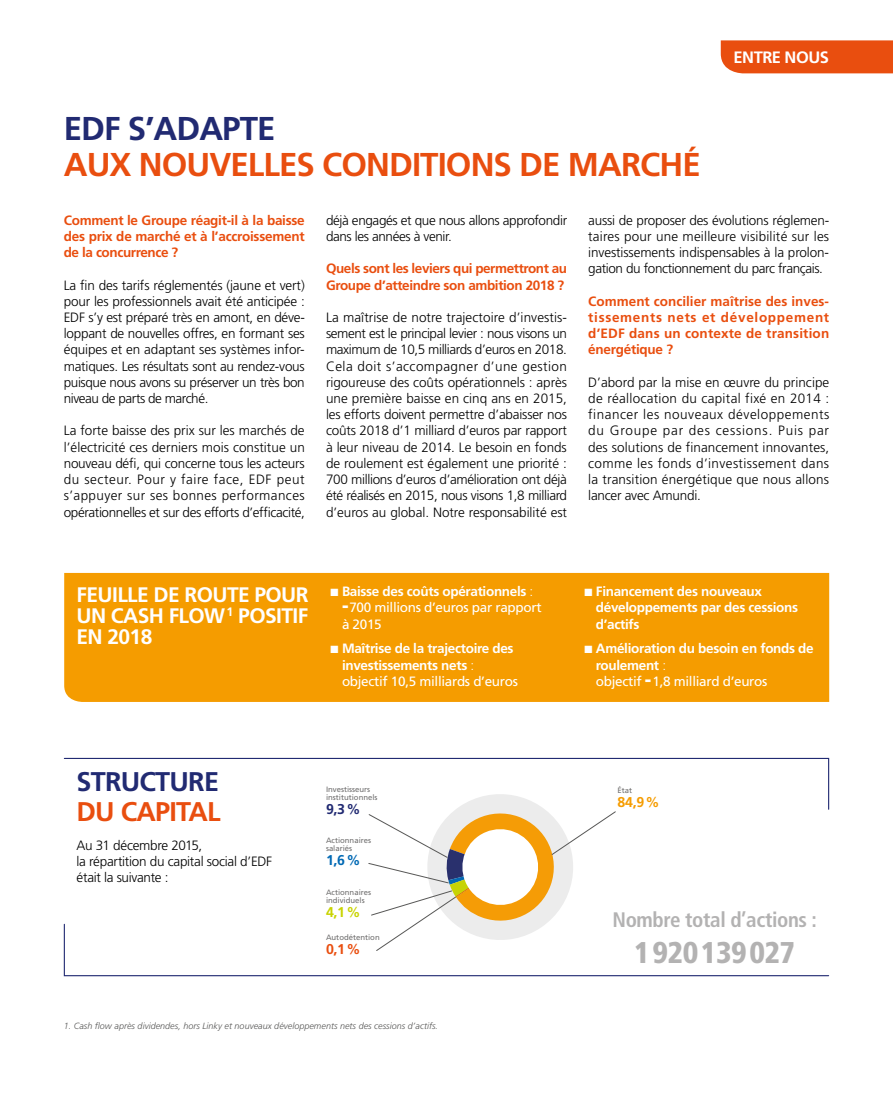
<style>
.page{position:relative;width:893px;height:1106px;background:#fff}
.page>*{position:absolute;margin:0;border:0;box-sizing:border-box;transform-origin:0 0}
.t1{font:700 33px "Frutiger";letter-spacing:-.03em;color:#e94e0f}
.t2{font:700 33px "Frutiger";letter-spacing:-.03em;color:#212a72}
.t3{font:900 condensed 30px "Frutiger";letter-spacing:-.02em;color:#b3b2b2}
.t4{font:700 27px "Frutiger";letter-spacing:-.03em;color:#212a72}
.t5{font:700 27px "Frutiger";letter-spacing:-.03em;color:#e94e0f}
.t6{font:700 21px/21px "Frutiger";letter-spacing:-.03em;color:#fff;text-align:justify}
.t7{font:700 condensed 21px "Frutiger";letter-spacing:-.02em;color:#b3b2b2}
.t8{font:700 16.5px "Frutiger";letter-spacing:-.03em;color:#fff}
.t9{font:700 14.25px "Frutiger";color:#f59c00}
.t10{font:700 14.25px "Frutiger";color:#212a72}
.t11{font:700 14.25px "Frutiger";color:#c8d300}
.t12{font:700 14.25px "Frutiger";color:#e94e0f}
.t13{font:700 14.25px "Frutiger";color:#0069b4}
.t14{font:300 13.5px/16.2px "Frutiger";letter-spacing:-.03em;color:#000;text-align:justify}
.t15{font:700 13.5px/16.2px "Frutiger";letter-spacing:-.03em;color:#e94e0f;text-align:justify}
.t16{font:700 13.5px/16.2px "Frutiger";letter-spacing:-.025em;color:#fff}
.t17{font:13.5px/16.2px "Frutiger";letter-spacing:-.025em;color:#fff}
.t18{font:italic 300 9px "Frutiger";color:#575756}
.t19{font:7.8px/7.8px "Frutiger";color:#706f6f}
.s1{font-weight:700}
.s2{font-weight:300}
.s3{font-weight:900;font-size:19.5px}
.s4{font-weight:400}
</style>
<div class="page">
<div style="left:64px;top:573px;width:765px;height:129px;background:#f59c00"></div>
<div style="left:721px;top:40px;width:172px;height:33px;background:#e94e0f"></div>
<svg style="left:63px;top:757px;width:767px;height:53px"></svg>
<svg style="left:63px;top:923px;width:767px;height:53px"></svg>
<svg style="left:368px;top:784px;width:248px;height:167px"></svg>
<p class="t8" style="left:733px;top:48px;width:97px">ENTRE NOUS</p>
<h1 class="t2" style="left:64px;top:109px;width:213px">EDF S’ADAPTE</h1>
<h1 class="t1" style="left:64px;top:145px;width:638px">AUX NOUVELLES CONDITIONS DE MARCHÉ</h1>
<p class="t15" style="left:64px;top:212px;width:242px">Comment le Groupe réagit-il à la baisse des prix de marché et à l’accroissement de la concurrence ?</p>
<p class="t14" style="left:64px;top:277px;width:243px">La fin des tarifs réglementés (jaune et vert) pour les professionnels avait été anticipée :<br>EDF s’y est préparé très en amont, en déve&shy;loppant de nouvelles offres, en formant ses équipes et en adaptant ses systèmes infor&shy;matiques. Les résultats sont au rendez-vous puisque nous avons su préserver un très bon niveau de parts de marché.</p>
<p class="t14" style="left:64px;top:423px;width:243px">La forte baisse des prix sur les marchés de l’électricité ces derniers mois constitue un nouveau défi, qui concerne tous les acteurs du secteur. Pour y faire face, EDF peut s’appuyer sur ses bonnes performances opérationnelles et sur des efforts d’efficacité,</p>
<p class="t14" style="left:326px;top:212px;width:243px">déjà engagés et que nous allons approfondir dans les années à venir.</p>
<p class="t15" style="left:326px;top:260px;width:243px">Quels sont les leviers qui permettront au<br>Groupe d’atteindre son ambition 2018 ?</p>
<p class="t14" style="left:326px;top:309px;width:243px">La maîtrise de notre trajectoire d’investis&shy;sement est le principal levier : nous visons un maximum de 10,5 milliards d’euros en 2018.<br>Cela doit s’accompagner d’une gestion rigoureuse des coûts opérationnels : après une première baisse en cinq ans en 2015, les efforts doivent permettre d’abaisser nos coûts 2018 d’1 milliard d’euros par rapport à leur niveau de 2014. Le besoin en fonds de roulement est également une priorité :<br>700 millions d’euros d’amélioration ont déjà été réalisés en 2015, nous visons 1,8 milliard d’euros au global. Notre responsabilité est</p>
<p class="t14" style="left:588px;top:212px;width:243px">aussi de proposer des évolutions réglemen&shy;taires pour une meilleure visibilité sur les investissements indispensables à la prolon&shy;gation du fonctionnement du parc français.</p>
<p class="t15" style="left:588px;top:293px;width:242px">Comment concilier maîtrise des inves&shy;tissements nets et développement d’EDF dans un contexte de transition énergétique ?</p>
<p class="t14" style="left:588px;top:374px;width:243px">D’abord par la mise en œuvre du principe de réallocation du capital fixé en 2014 : financer les nouveaux développements du Groupe par des cessions. Puis par des solutions de financement innovantes, comme les fonds d’investissement dans la transition énergétique que nous allons lancer avec Amundi.</p>
<h3 class="t6" style="left:77px;top:584px;width:234px">FEUILLE DE ROUTE POUR UN CASH FLOW<sup>1</sup> POSITIF EN 2018</h3>
<p class="t17" style="left:342px;top:583px;width:201px;text-indent:-12px">■ <span class="s1">Baisse des coûts opérationnels</span> <span class="s2">: </span><span class="s3">-</span>700 millions d’euros par rapport à 2015</p>
<p class="t16" style="left:342px;top:640px;width:177px;text-indent:-12px">■ Maîtrise de la trajectoire des investissements nets <span class="s2">: </span><span class="s4">objectif 10,5 milliards d’euros</span></p>
<h3 class="t4" style="left:77px;top:766px;width:144px">STRUCTURE</h3>
<h3 class="t5" style="left:77px;top:796px;width:146px">DU CAPITAL</h3>
<p class="t14" style="left:77px;top:837px;width:197px;text-align:left">Au 31 décembre 2015,<br>la répartition du capital social d’EDF était la suivante :</p>
<p class="t19" style="left:326px;top:785px;width:53px">Investisseurs institutionnels</p>
<p class="t10" style="left:326px;top:800px;width:36px">9,3%</p>
<p class="t19" style="left:326px;top:836px;width:47px">Actionnaires salariés</p>
<p class="t13" style="left:326px;top:851px;width:36px">1,6%</p>
<p class="t19" style="left:326px;top:888px;width:47px">Actionnaires individuels</p>
<p class="t11" style="left:326px;top:903px;width:36px">4,1%</p>
<p class="t19" style="left:326px;top:933px;width:55px">Autodétention</p>
<p class="t12" style="left:326px;top:941px;width:36px">0,1%</p>
<p class="t18" style="left:64px;top:1021px;width:376px">1. Cash flow après dividendes, hors Linky et nouveaux développements nets des cessions d’actifs.</p>
<p class="t16" style="left:596px;top:583px;width:204px;text-indent:-12px">■ Financement des nouveaux développements par des cessions d’actifs</p>
<p class="t16" style="left:596px;top:640px;width:219px;text-indent:-12px">■ Amélioration du besoin en fonds de roulement <span class="s2">:<br></span><span class="s4">objectif</span> <span class="s3">-</span><span class="s4">1,8 milliard d’euros</span></p>
<p class="t19" style="left:617px;top:786px;width:16px">État</p>
<p class="t9" style="left:617px;top:793px;width:44px">84,9%</p>
<h3 class="t7" style="left:612px;top:907px;width:206px">Nombre total d’actions :</h3>
<h2 class="t3" style="left:634px;top:935px;width:162px">1920139027</h2>
</div>
